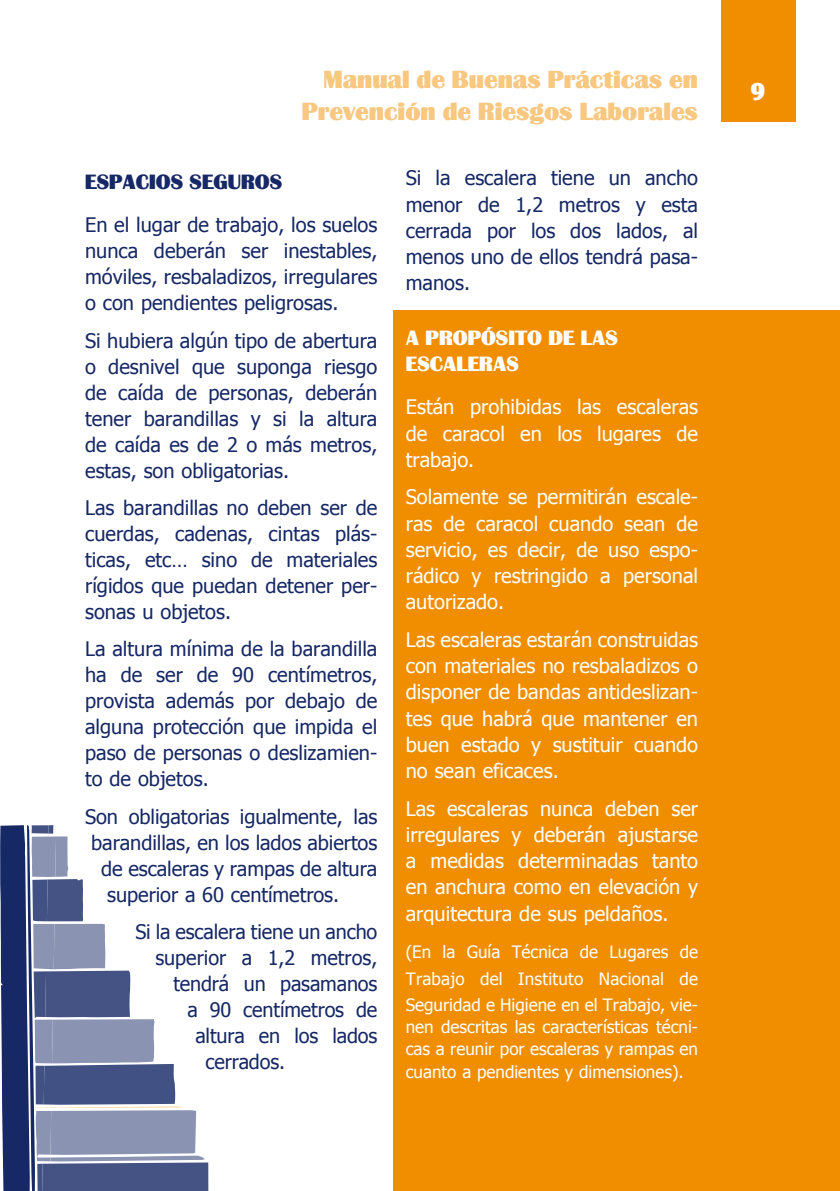
<style>
.page{position:relative;width:840px;height:1191px;background:#fff}
.page>*{position:absolute;margin:0;border:0;box-sizing:border-box;transform-origin:0 0}
.t1{font:24px/32px "Bastion";color:#f8c780;text-align:right}
.t2{font:700 24px "Silva";color:#fff}
.t3{font:20px/26px "Tahoma";color:#162865;text-align:justify}
.t4{font:20px/26.2px "Tahoma";color:#fff;text-align:justify}
.t5{font:20px/26.2px "Bastion";color:#fff}
.t6{font:20px "Bastion";color:#162865}
.t7{font:17px/26.2px "Tahoma";color:#fff;text-align:justify}
</style>
<div class="page">
<div style="left:720px;top:0;width:75px;height:121px;background:#f18e00"></div>
<div style="left:393px;top:310px;width:446px;height:881px;background:#f18e00"></div>
<svg style="left:0;top:825px;width:208px;height:366px"></svg>
<p class="t1" style="left:302px;top:63px;width:397px">Manual de Buenas Prácticas en<br>Prevención de Riesgos Laborales</p>
<p class="t2" style="left:750px;top:76px;width:16px">9</p>
<p class="t6" style="left:85px;top:170px;width:198px">ESPACIOS SEGUROS</p>
<p class="t3" style="left:85px;top:211px;width:293px">En el lugar de trabajo, los suelos nunca deberán ser inestables, móviles, resbaladizos, irregulares o con pendientes peligrosas.</p>
<p class="t3" style="left:85px;top:327px;width:293px">Si hubiera algún tipo de abertura o desnivel que suponga riesgo de caída de personas, deberán tener barandillas y si la altura de caída es de 2 o más metros, estas, son obligatorias.</p>
<p class="t3" style="left:85px;top:494px;width:293px">Las barandillas no deben ser de cuerdas, cadenas, cintas plás&shy;ticas, etc… sino de materiales rígidos que puedan detener per&shy;sonas u objetos.</p>
<p class="t3" style="left:85px;top:635px;width:293px">La altura mínima de la barandilla ha de ser de 90 centímetros, provista además por debajo de alguna protección que impida el paso de personas o deslizamien&shy;to de objetos.</p>
<p class="t3" style="left:85px;top:803px;width:293px">Son obligatorias igualmente, las</p>
<p class="t3" style="left:91px;top:829px;width:287px">barandillas, en los lados abiertos</p>
<p class="t3" style="left:101px;top:855px;width:277px">de escaleras y rampas de altura</p>
<p class="t3" style="left:107px;top:881px;width:233px">superior a 60 centímetros.</p>
<p class="t3" style="left:135px;top:918px;width:243px">Si la escalera tiene un ancho</p>
<p class="t3" style="left:155px;top:944px;width:223px">superior a 1,2 metros,</p>
<p class="t3" style="left:173px;top:970px;width:205px">tendrá un pasamanos</p>
<p class="t3" style="left:187px;top:996px;width:191px">a 90 centímetros de</p>
<p class="t3" style="left:195px;top:1022px;width:183px">altura en los lados</p>
<p class="t3" style="left:205px;top:1048px;width:81px">cerrados.</p>
<p class="t3" style="left:405px;top:164px;width:293px">Si la escalera tiene un ancho menor de 1,2 metros y esta cerrada por los dos lados, al menos uno de ellos tendrá pasa&shy;manos.</p>
<p class="t5" style="left:405px;top:324px;width:213px">A PROPÓSITO DE LAS<br>ESCALERAS</p>
<p class="t4" style="left:405px;top:393px;width:293px">Están prohibidas las escaleras de caracol en los lugares de trabajo.</p>
<p class="t4" style="left:405px;top:483px;width:293px">Solamente se permitirán escale&shy;ras de caracol cuando sean de servicio, es decir, de uso espo&shy;rádico y restringido a personal autorizado.</p>
<p class="t4" style="left:405px;top:626px;width:293px">Las escaleras estarán construidas con materiales no resbaladizos o disponer de bandas antideslizan&shy;tes que habrá que mantener en buen estado y sustituir cuando no sean eficaces.</p>
<p class="t4" style="left:405px;top:794px;width:293px">Las escaleras nunca deben ser irregulares y deberán ajustarse a medidas determinadas tanto en anchura como en elevación y arquitectura de sus peldaños.</p>
<p class="t7" style="left:405px;top:938px;width:293px">(En la Guía Técnica de Lugares de Trabajo del Instituto Nacional de Seguridad e Higiene en el Trabajo, vie-</p>
<p class="t7" style="left:405px;top:1015px;width:293px;line-height:22.2px">nen descritas las características técni&shy;cas a reunir por escaleras y rampas en cuanto a pendientes y dimensiones).</p>
</div>
